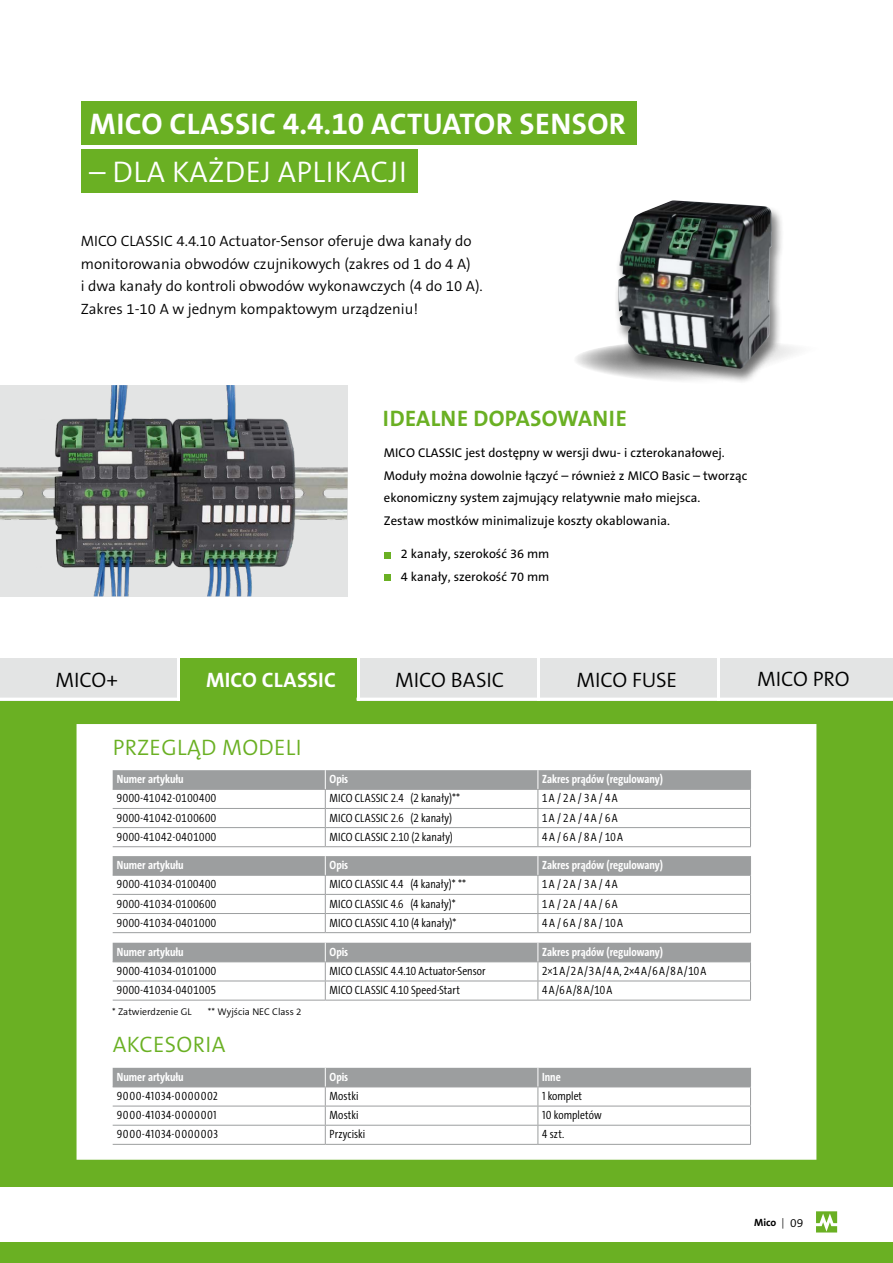
<style>
.page{position:relative;width:893px;height:1263px;background:#fff}
.page>*{position:absolute;margin:0;border:0;box-sizing:border-box;transform-origin:0 0}
.t1{font:700 30px "The Sans B Plus W7";letter-spacing:.015em;color:#fff}
.t2{font:300 30px "The Sans B Plus W4";letter-spacing:.015em;color:#fff}
.t3{font:300 22.5px "The Sans B Plus W4";letter-spacing:.015em;color:#6ab023}
.t4{font:700 22.5px "The Sans B Plus W7";letter-spacing:.015em;color:#6ab023}
.t5{font:300 21px "The Sans B Plus W4";letter-spacing:-.005em;color:#000}
.t6{font:700 21px "The Sans B Plus W7";letter-spacing:.01em;color:#fff}
.t7{font:300 15px/22.5px "The Sans B Plus W4";color:#000}
.t8{font:12.75px/22.5px "The Sans B Plus W5 Plain";color:#000}
.t9{font:300 12px "The Sans Cd TF4";letter-spacing:.045em;color:#000}
.t10{font:700 12px "The Sans Cd LF7";color:#fff}
.t11{font:300 12px "The Sans Cd TF4";letter-spacing:.01em;color:#000}
.t12{font:300 12px "The Sans Cd TF4";letter-spacing:.005em;color:#000}
.t13{font:300 12px "The Sans Cd LF4";letter-spacing:.05em;color:#000}
.t14{font:300 12px "The Sans Cd LF4";letter-spacing:.02em;color:#000}
.t15{font:300 12px "The Sans Cd LF4";color:#000}
.t16{font:700 10.5px "The Sans B Plus W7";color:#000}
.t17{font:300 9.75px "The Sans B Plus W4";color:#000}
.s1{font-family:"The Sans B Plus W4";font-weight:300}
.s2{font-family:"The Sans B Plus W4";font-weight:300;font-size:12px}
</style>
<div class="page">
<svg style="left:816px;top:1211px;width:22px;height:22px"></svg>
<svg style="left:816px;top:1211px;width:21px;height:21px"></svg>
<div style="left:0;top:1242px;width:893px;height:21px;background:#6ab023"></div>
<div style="left:180px;top:658px;width:176px;height:298px;background:#6ab023"></div>
<div style="left:360px;top:658px;width:176px;height:298px;background:#e3e4e4"></div>
<div style="left:540px;top:658px;width:177px;height:298px;background:#e3e4e4"></div>
<div style="left:720px;top:658px;width:173px;height:298px;background:#e3e4e4"></div>
<div style="left:0;top:658px;width:176px;height:298px;background:#e3e4e4"></div>
<svg style="left:576px;top:345px;width:221px;height:30px"></svg>
<div style="left:0;top:700px;width:893px;height:486px;background:#6ab023"></div>
<div style="left:77px;top:724px;width:739px;height:436px;background:#fff;border:2px solid #fff"></div>
<svg style="left:384px;top:552px;width:6px;height:6px"></svg>
<div style="left:384px;top:574px;width:6px;height:7px;background:#6ab023"></div>
<img style="left:0;top:385px;width:348px;height:211px">
<div style="left:614px;top:200px;width:170px;height:184px;background:#000;opacity:.5"></div>
<img style="left:618px;top:200px;width:154px;height:169px">
<hr style="left:0;top:698px;width:180px;height:3px;background:#fff">
<hr style="left:357px;top:698px;width:536px;height:3px;background:#fff">
<div style="left:81px;top:101px;width:556px;height:43px;background:#6ab023"></div>
<div style="left:81px;top:149px;width:337px;height:43px;background:#6ab023"></div>
<hr style="left:113px;top:846px;width:212px;height:1px;background:#9c9e9f">
<hr style="left:325px;top:846px;width:213px;height:1px;background:#9c9e9f">
<hr style="left:538px;top:846px;width:213px;height:1px;background:#9c9e9f">
<svg style="left:113px;top:770px;width:638px;height:76px"></svg>
<hr style="left:113px;top:932px;width:212px;height:1px;background:#9c9e9f">
<hr style="left:325px;top:932px;width:213px;height:1px;background:#9c9e9f">
<hr style="left:538px;top:932px;width:213px;height:1px;background:#9c9e9f">
<svg style="left:113px;top:856px;width:638px;height:76px"></svg>
<hr style="left:113px;top:1000px;width:212px;height:1px;background:#9c9e9f">
<hr style="left:325px;top:1000px;width:213px;height:1px;background:#9c9e9f">
<hr style="left:538px;top:1000px;width:213px;height:1px;background:#9c9e9f">
<svg style="left:113px;top:943px;width:638px;height:57px"></svg>
<hr style="left:113px;top:1144px;width:212px;height:1px;background:#9c9e9f">
<hr style="left:325px;top:1144px;width:213px;height:1px;background:#9c9e9f">
<hr style="left:538px;top:1144px;width:213px;height:1px;background:#9c9e9f">
<svg style="left:113px;top:1068px;width:638px;height:76px"></svg>
<h1 class="t1" style="left:90px;top:104px;width:538px">MICO CLASSIC 4.4.10 ACTUATOR SENSOR</h1>
<h1 class="t2" style="left:89px;top:152px;width:319px">– DLA KAŻDEJ APLIKACJI</h1>
<p class="t7" style="left:81px;top:230px;width:404px">MICO CLASSIC 4.4.10 Actuator-Sensor oferuje dwa kanały do monitorowania obwodów czujnikowych (zakres od 1 do 4 A)<br>i dwa kanały do kontroli obwodów wykonawczych (4 do 10 A).<br>Zakres 1-10 A w jednym kompaktowym urządzeniu!</p>
<h2 class="t4" style="left:383px;top:404px;width:245px">IDEALNE DOPASOWANIE</h2>
<p class="t8" style="left:384px;top:441px;width:365px">MICO CLASSIC jest dostępny w wersji dwu- i czterokanałowej.<br>Moduły można dowolnie łączyć – również z MICO Basic – tworząc ekonomiczny system zajmujący relatywnie mało miejsca.<br>Zestaw mostków minimalizuje koszty okablowania.</p>
<p class="t8" style="left:401px;top:543px;width:150px">2 kanały, szerokość 36 mm<br>4 kanały, szerokość 70 mm</p>
<h3 class="t5" style="left:55px;top:666px;width:64px">MICO+</h3>
<h3 class="t6" style="left:206px;top:666px;width:131px">MICO CLASSIC</h3>
<h3 class="t5" style="left:395px;top:666px;width:111px">MICO BASIC</h3>
<h3 class="t5" style="left:576px;top:666px;width:102px">MICO FUSE</h3>
<h3 class="t5" style="left:757px;top:666px;width:94px">MICO PRO</h3>
<h2 class="t3" style="left:113px;top:733px;width:190px">PRZEGLĄD MODELI</h2>
<p class="t10" style="left:117px;top:772px;width:68px">Numer artykułu</p>
<p class="t10" style="left:330px;top:772px;width:20px">Opis</p>
<p class="t10" style="left:542px;top:772px;width:122px">Zakres prądów (regulowany)</p>
<p class="t9" style="left:117px;top:793px;width:101px">9000-41042-0100400</p>
<p class="t11" style="left:330px;top:793px;width:132px">MICO CLASSIC 2.4 (2 kanały)**</p>
<p class="t9" style="left:542px;top:793px;width:77px">1A/2A/3A/4A</p>
<p class="t9" style="left:117px;top:812px;width:101px">9000-41042-0100600</p>
<p class="t11" style="left:330px;top:812px;width:124px">MICO CLASSIC 2.6 (2 kanały)</p>
<p class="t9" style="left:542px;top:812px;width:77px">1A/2A/4A/6A</p>
<p class="t9" style="left:117px;top:831px;width:101px">9000-41042-0401000</p>
<p class="t12" style="left:330px;top:831px;width:125px">MICO CLASSIC 2.10 (2 kanały)</p>
<p class="t9" style="left:542px;top:831px;width:82px">4A/6A/8A/10A</p>
<p class="t10" style="left:117px;top:858px;width:68px">Numer artykułu</p>
<p class="t10" style="left:330px;top:858px;width:20px">Opis</p>
<p class="t10" style="left:542px;top:858px;width:122px">Zakres prądów (regulowany)</p>
<p class="t9" style="left:117px;top:878px;width:101px">9000-41034-0100400</p>
<p class="t11" style="left:330px;top:878px;width:138px">MICO CLASSIC 4.4 (4 kanały)* **</p>
<p class="t9" style="left:542px;top:878px;width:77px">1A/2A/3A/4A</p>
<p class="t9" style="left:117px;top:898px;width:101px">9000-41034-0100600</p>
<p class="t11" style="left:330px;top:898px;width:128px">MICO CLASSIC 4.6 (4 kanały)*</p>
<p class="t9" style="left:542px;top:898px;width:77px">1A/2A/4A/6A</p>
<p class="t9" style="left:117px;top:917px;width:101px">9000-41034-0401000</p>
<p class="t12" style="left:330px;top:917px;width:128px">MICO CLASSIC 4.10 (4 kanały)*</p>
<p class="t9" style="left:542px;top:917px;width:82px">4A/6A/8A/10A</p>
<p class="t10" style="left:117px;top:944px;width:68px">Numer artykułu</p>
<p class="t10" style="left:330px;top:944px;width:20px">Opis</p>
<p class="t10" style="left:542px;top:944px;width:122px">Zakres prądów (regulowany)</p>
<p class="t9" style="left:117px;top:965px;width:101px">9000-41034-0101000</p>
<p class="t12" style="left:330px;top:965px;width:158px">MICO CLASSIC 4.4.10 Actuator-Sensor</p>
<p class="t9" style="left:542px;top:965px;width:166px">2×1 A/2 A/3 A/4 A, 2×4 A/6 A/8 A/10 A</p>
<p class="t9" style="left:117px;top:984px;width:101px">9000-41034-0401005</p>
<p class="t11" style="left:330px;top:984px;width:132px">MICO CLASSIC 4.10 Speed-Start</p>
<p class="t9" style="left:542px;top:984px;width:72px">4 A/6 A/8 A/10 A</p>
<p class="t17" style="left:112px;top:1006px;width:81px">* Zatwierdzenie GL</p>
<p class="t17" style="left:208px;top:1006px;width:95px">** Wyjścia NEC Class 2</p>
<h2 class="t3" style="left:113px;top:1030px;width:114px">AKCESORIA</h2>
<p class="t10" style="left:117px;top:1069px;width:68px">Numer artykułu</p>
<p class="t10" style="left:330px;top:1069px;width:20px">Opis</p>
<p class="t10" style="left:542px;top:1069px;width:20px">Inne</p>
<p class="t13" style="left:117px;top:1088px;width:102px">9000-41034-0000002</p>
<p class="t14" style="left:330px;top:1088px;width:31px">Mostki</p>
<p class="t15" style="left:542px;top:1088px;width:41px">1 komplet</p>
<p class="t13" style="left:117px;top:1107px;width:101px">9000-41034-0000001</p>
<p class="t14" style="left:330px;top:1107px;width:31px">Mostki</p>
<p class="t14" style="left:542px;top:1107px;width:61px">10 kompletów</p>
<p class="t13" style="left:117px;top:1127px;width:103px">9000-41034-0000003</p>
<p class="t14" style="left:330px;top:1127px;width:37px">Przyciski</p>
<p class="t14" style="left:542px;top:1127px;width:24px">4 szt.</p>
<p class="t16" style="left:754px;top:1216px;width:51px">Mico <span class="s1">|</span> <span class="s2">09</span></p>
</div>
